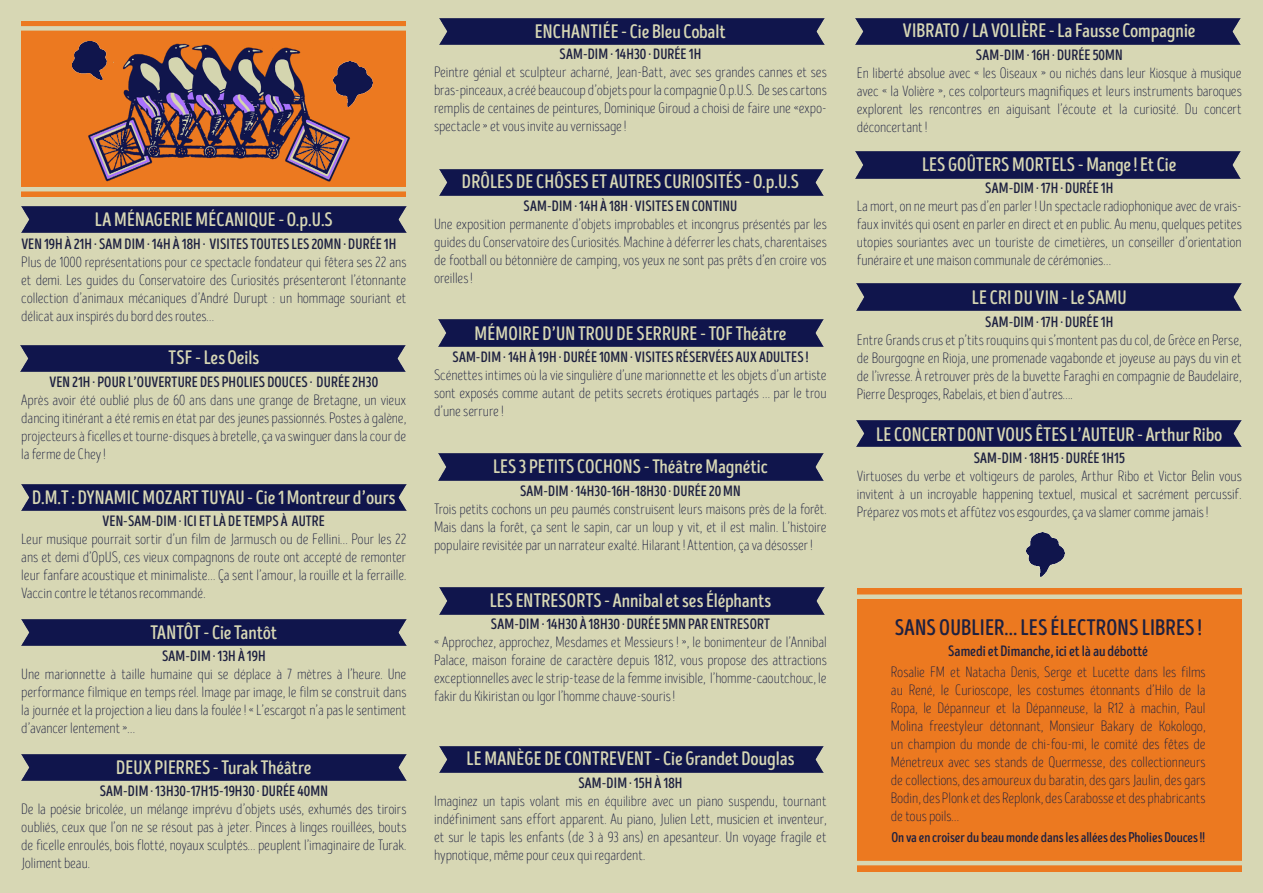
<style>
.page{position:relative;width:1263px;height:893px;background:#d7d7b4}
.page>*{position:absolute;margin:0;border:0;box-sizing:border-box;transform-origin:0 0}
.t1{font:22.5px "Intro Head B Base";letter-spacing:.01em;color:#1d2040}
.t2{font:19.5px "Intro Head B Base";color:#d7d7b4}
.t3{font:15px/18px "Intro Head L Base";letter-spacing:-.005em;color:#1d2040;text-align:justify}
.t4{font:15px "Intro Head B Base";letter-spacing:.005em;color:#1d2040}
.t5{font:14.1px "Intro Head B Base";letter-spacing:-.005em;color:#1d2040}
</style>
<div class="page">
<img style="left:21px;top:345px;width:385px;height:27px">
<img style="left:21px;top:484px;width:385px;height:27px">
<img style="left:22px;top:619px;width:384px;height:27px">
<img style="left:22px;top:754px;width:384px;height:27px">
<img style="left:21px;top:206px;width:385px;height:27px">
<div style="left:22px;top:21px;width:384px;height:176px;background:#ec7920"></div>
<img style="left:440px;top:18px;width:385px;height:27px">
<img style="left:88px;top:43px;width:285px;height:139px">
<div style="left:439px;top:169px;width:385px;height:26px;background:#10154c"></div>
<div style="left:439px;top:320px;width:384px;height:26px;background:#10154c"></div>
<div style="left:439px;top:454px;width:384px;height:26px;background:#10154c"></div>
<div style="left:440px;top:588px;width:384px;height:26px;background:#10154c"></div>
<img style="left:439px;top:746px;width:385px;height:27px">
<img style="left:856px;top:18px;width:385px;height:27px">
<div style="left:856px;top:152px;width:384px;height:26px;background:#10154c"></div>
<img style="left:857px;top:420px;width:385px;height:27px">
<div style="left:857px;top:284px;width:384px;height:26px;background:#10154c"></div>
<div style="left:857px;top:588px;width:385px;height:284px;background:#ec7920"></div>
<div style="left:849px;top:594px;width:400px;height:5px;background:#d7d7b4"></div>
<hr style="left:849px;top:861px;width:400px;height:4px;background:#d7d7b4">
<div style="left:13px;top:26px;width:401px;height:5px;background:#d7d7b4"></div>
<hr style="left:17px;top:187px;width:401px;height:4px;background:#d7d7b4">
<img style="left:72px;top:41px;width:34px;height:39px">
<img style="left:334px;top:62px;width:38px;height:44px">
<img style="left:1026px;top:532px;width:39px;height:45px">
<h2 class="t2" style="left:95px;top:208px;width:239px">LA MÉNAGERIE MÉCANIQUE - O.p.U.S</h2>
<p class="t4" style="left:21px;top:235px;width:377px">VEN 19H À 21H · SAM DIM · 14H À 18H · VISITES TOUTES LES 20MN · DURÉE 1H</p>
<p class="t3" style="left:21px;top:253px;width:387px">Plus de 1000 représentations pour ce spectacle fondateur qui fêtera ses 22 ans et demi. Les guides du Conservatoire des Curiosités présenteront l’étonnante collection d’animaux mécaniques d’André Durupt : un hommage souriant et délicat aux inspirés du bord des routes…</p>
<h2 class="t2" style="left:168px;top:346px;width:92px">TSF - Les Oeils</h2>
<p class="t4" style="left:49px;top:373px;width:330px">VEN 21H · POUR L’OUVERTURE DES PHOLIES DOUCES · DURÉE 2H30</p>
<p class="t3" style="left:21px;top:391px;width:387px">Après avoir été oublié plus de 60 ans dans une grange de Bretagne, un vieux dancing itinérant a été remis en état par des jeunes passionnés. Postes à galène, projecteurs à ficelles et tourne-disques à bretelle, ça va swinguer dans la cour de la ferme de Chey !</p>
<h2 class="t2" style="left:32px;top:486px;width:365px">D.M.T : DYNAMIC MOZART TUYAU - Cie 1 Montreur d’ours</h2>
<p class="t4" style="left:103px;top:512px;width:224px">VEN-SAM-DIM · ICI ET LÀ DE TEMPS À AUTRE</p>
<p class="t3" style="left:21px;top:531px;width:387px">Leur musique pourrait sortir d’un film de Jarmusch ou de Fellini… Pour les 22 ans et demi d’OpUS, ces vieux compagnons de route ont accepté de remonter leur fanfare acoustique et minimaliste… Ça sent l’amour, la rouille et la ferraille.<br>Vaccin contre le tétanos recommandé.</p>
<h2 class="t2" style="left:150px;top:621px;width:128px">TANTÔT - Cie Tantôt</h2>
<p class="t4" style="left:162px;top:647px;width:105px">SAM-DIM · 13H À 19H</p>
<p class="t3" style="left:21px;top:666px;width:387px">Une marionnette à taille humaine qui se déplace à 7 mètres à l’heure. Une performance filmique en temps réel. Image par image, le film se construit dans la journée et la projection a lieu dans la foulée ! « L’escargot n’a pas le sentiment d’avancer lentement »…</p>
<h2 class="t2" style="left:116px;top:756px;width:197px">DEUX PIERRES - Turak Théâtre</h2>
<p class="t4" style="left:100px;top:782px;width:230px">SAM-DIM · 13H30-17H15-19H30 · DURÉE 40MN</p>
<p class="t3" style="left:21px;top:801px;width:387px">De la poésie bricolée, un mélange imprévu d’objets usés, exhumés des tiroirs oubliés, ceux que l’on ne se résout pas à jeter. Pinces à linges rouillées, bouts de ficelle enroulés, bois flotté, noyaux sculptés… peuplent l’imaginaire de Turak.<br>Joliment beau.</p>
<h2 class="t2" style="left:535px;top:20px;width:193px">ENCHANTIÉE - Cie Bleu Cobalt</h2>
<p class="t4" style="left:559px;top:45px;width:143px">SAM-DIM · 14H30 · DURÉE 1H</p>
<p class="t3" style="left:434px;top:63px;width:394px">Peintre génial et sculpteur acharné, Jean-Batt, avec ses grandes cannes et ses bras-pinceaux, a créé beaucoup d’objets pour la compagnie O.p.U.S. De ses cartons remplis de centaines de peintures, Dominique Giroud a choisi de faire une «expo&shy;spectacle » et vous invite au vernissage !</p>
<h2 class="t2" style="left:462px;top:170px;width:339px">DRÔLES DE CHÔSES ET AUTRES CURIOSITÉS - O.p.U.S</h2>
<p class="t4" style="left:524px;top:197px;width:215px">SAM-DIM · 14H À 18H · VISITES EN CONTINU</p>
<p class="t3" style="left:434px;top:215px;width:394px">Une exposition permanente d’objets improbables et incongrus présentés par les guides du Conservatoire des Curiosités. Machine à déferrer les chats, charentaises de football ou bétonnière de camping, vos yeux ne sont pas prêts d’en croire vos oreilles !</p>
<h2 class="t2" style="left:474px;top:322px;width:313px">MÉMOIRE D’UN TROU DE SERRURE - TOF Théâtre</h2>
<p class="t4" style="left:452px;top:348px;width:357px">SAM-DIM · 14H À 19H · DURÉE 10MN · VISITES RÉSERVÉES AUX ADULTES !</p>
<p class="t3" style="left:434px;top:366px;width:394px">Scénettes intimes où la vie singulière d’une marionnette et les objets d’un artiste sont exposés comme autant de petits secrets érotiques partagés … par le trou d’une serrure !</p>
<h2 class="t2" style="left:493px;top:455px;width:276px">LES 3 PETITS COCHONS - Théâtre Magnétic</h2>
<p class="t4" style="left:520px;top:482px;width:222px">SAM-DIM · 14H30-16H-18H30 · DURÉE 20 MN</p>
<p class="t3" style="left:434px;top:500px;width:394px">Trois petits cochons un peu paumés construisent leurs maisons près de la forêt.<br>Mais dans la forêt, ça sent le sapin, car un loup y vit, et il est malin. L’histoire populaire revisitée par un narrateur exalté. Hilarant ! Attention, ça va désosser !</p>
<h2 class="t2" style="left:490px;top:589px;width:283px">LES ENTRESORTS - Annibal et ses Éléphants</h2>
<p class="t4" style="left:491px;top:615px;width:281px">SAM-DIM · 14H30 À 18H30 · DURÉE 5MN PAR ENTRESORT</p>
<p class="t3" style="left:434px;top:633px;width:394px">« Approchez, approchez, Mesdames et Messieurs ! », le bonimenteur de l’Annibal Palace, maison foraine de caractère depuis 1812, vous propose des attractions exceptionnelles avec le strip-tease de la femme invisible, l’homme-caoutchouc, le fakir du Kikiristan ou Igor l’homme chauve-souris !</p>
<h2 class="t2" style="left:467px;top:747px;width:329px">LE MANÈGE DE CONTREVENT - Cie Grandet Douglas</h2>
<p class="t4" style="left:578px;top:774px;width:106px">SAM-DIM · 15H À 18H</p>
<p class="t3" style="left:434px;top:792px;width:394px">Imaginez un tapis volant mis en équilibre avec un piano suspendu, tournant indéfiniment sans effort apparent. Au piano, Julien Lett, musicien et inventeur, et sur le tapis les enfants (de 3 à 93 ans) en apesanteur. Un voyage fragile et hypnotique, même pour ceux qui regardent.</p>
<h2 class="t2" style="left:903px;top:19px;width:294px">VIBRATO / LA VOLIÈRE - La Fausse Compagnie</h2>
<p class="t4" style="left:976px;top:46px;width:148px">SAM-DIM · 16H · DURÉE 50MN</p>
<p class="t3" style="left:857px;top:64px;width:386px">En liberté absolue avec « les Oiseaux » ou nichés dans leur Kiosque à musique avec « la Volière », ces colporteurs magnifiques et leurs instruments baroques explorent les rencontres en aiguisant l’écoute et la curiosité. Du concert déconcertant !</p>
<h2 class="t2" style="left:922px;top:153px;width:256px">LES GOÛTERS MORTELS - Mange ! Et Cie</h2>
<p class="t4" style="left:985px;top:179px;width:130px">SAM-DIM · 17H · DURÉE 1H</p>
<p class="t3" style="left:857px;top:197px;width:386px">La mort, on ne meurt pas d’en parler ! Un spectacle radiophonique avec de vrais&shy;faux invités qui osent en parler en direct et en public. Au menu, quelques petites utopies souriantes avec un touriste de cimetières, un conseiller d’orientation funéraire et une maison communale de cérémonies…</p>
<h2 class="t2" style="left:972px;top:286px;width:156px">LE CRI DU VIN - Le SAMU</h2>
<p class="t4" style="left:985px;top:313px;width:130px">SAM-DIM · 17H · DURÉE 1H</p>
<p class="t3" style="left:857px;top:331px;width:386px">Entre Grands crus et p’tits rouquins qui s’montent pas du col, de Grèce en Perse, de Bourgogne en Rioja, une promenade vagabonde et joyeuse au pays du vin et de l’ivresse. À retrouver près de la buvette Faraghi en compagnie de Baudelaire, Pierre Desproges, Rabelais, et bien d’autres….</p>
<h2 class="t2" style="left:876px;top:423px;width:348px">LE CONCERT DONT VOUS ÊTES L’AUTEUR - Arthur Ribo</h2>
<p class="t4" style="left:974px;top:449px;width:153px">SAM-DIM · 18H15 · DURÉE 1H15</p>
<p class="t3" style="left:857px;top:467px;width:386px">Virtuoses du verbe et voltigeurs de paroles, Arthur Ribo et Victor Belin vous invitent à un incroyable happening textuel, musical et sacrément percussif.<br>Préparez vos mots et affûtez vos esgourdes, ça va slamer comme jamais !</p>
<h1 class="t1" style="left:895px;top:615px;width:309px">SANS OUBLIER… LES ÉLECTRONS LIBRES !</h1>
<p class="t4" style="left:948px;top:643px;width:201px">Samedi et Dimanche, ici et là au débotté</p>
<p class="t3" style="left:891px;top:664px;width:316px">Rosalie FM et Natacha Denis, Serge et Lucette dans les films au René, le Curioscope, les costumes étonnants d’Hilo de la Ropa, le Dépanneur et la Dépanneuse, la R12 à machin, Paul Molina freestyleur détonnant, Monsieur Bakary de Kokologo, un champion du monde de chi-fou-mi, le comité des fêtes de Ménetreux avec ses stands de Quermesse, des collectionneurs de collections, des amoureux du baratin, des gars Jaulin, des gars Bodin, des Plonk et des Replonk, des Carabosse et des phabricants de tous poils…</p>
<p class="t5" style="left:891px;top:829px;width:315px">On va en croiser du beau monde dans les allées des Pholies Douces !!</p>
</div>
